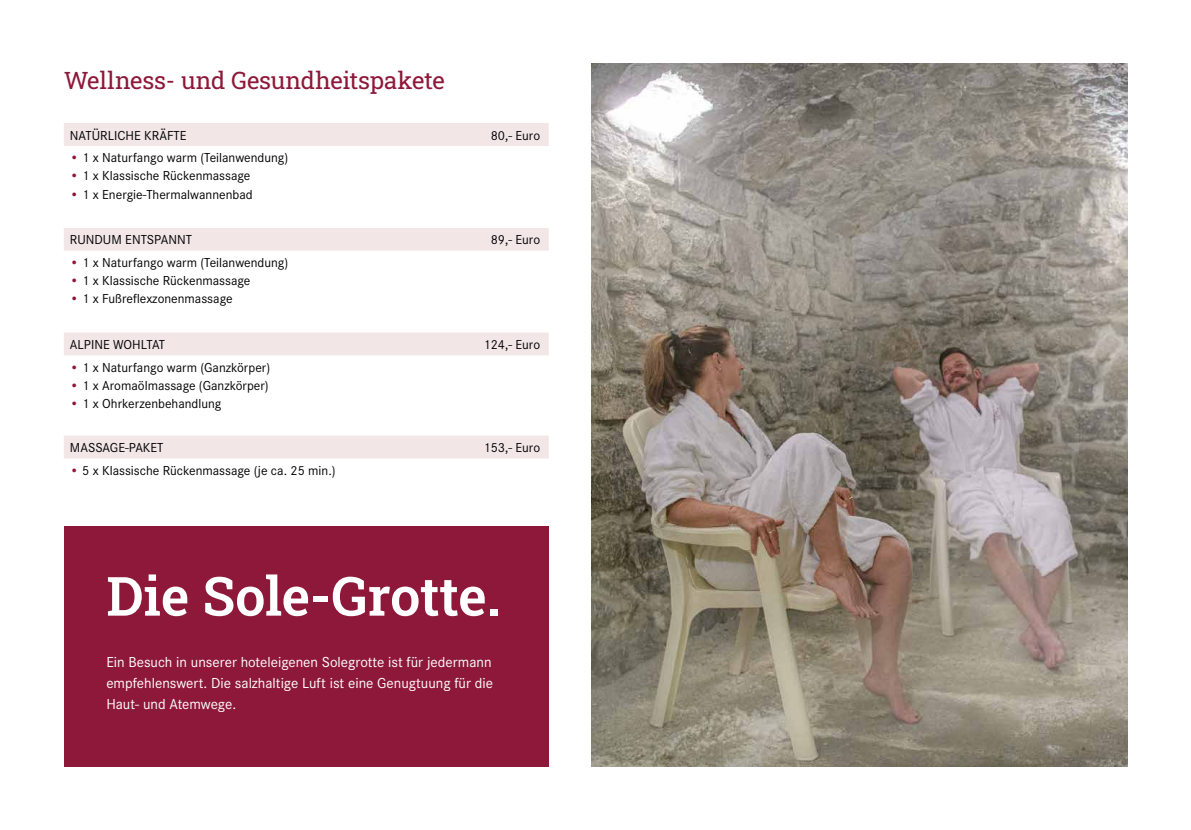
<style>
.page{position:relative;width:1191px;height:830px;background:#fff}
.page>*{position:absolute;margin:0;border:0;box-sizing:border-box;transform-origin:0 0}
.t1{font:600 54px "Roboto Slab";color:#fff}
.t2{font:24px "Roboto Slab";letter-spacing:-.005em;color:#8e1839}
.t3{font:15px/21px "Corporate S";color:#fff;text-align:justify}
.t4{font:13.5px "Corporate S";color:#000}
.s1{color:#8e1839}
</style>
<div class="page">
<svg style="left:64px;top:123px;width:485px;height:335px"></svg>
<svg style="left:64px;top:146px;width:485px;height:82px"></svg>
<div style="left:64px;top:525px;width:485px;height:240px;background:#8e1839"></div>
<img style="left:591px;top:64px;width:536px;height:701px">
<h2 class="t2" style="left:64px;top:64px;width:382px">Wellness- und Gesundheitspakete</h2>
<p class="t4" style="left:70px;top:127px;width:118px">NATÜRLICHE KRÄFTE</p>
<p class="t4" style="left:491px;top:127px;width:51px">80,- Euro</p>
<p class="t4" style="left:70px;top:150px;width:220px"><span class="s1">•</span> 1 x Naturfango warm (Teilanwendung)</p>
<p class="t4" style="left:70px;top:168px;width:182px"><span class="s1">•</span> 1 x Klassische Rückenmassage</p>
<p class="t4" style="left:70px;top:186px;width:184px"><span class="s1">•</span> 1 x Energie-Thermalwannenbad</p>
<p class="t4" style="left:70px;top:232px;width:124px">RUNDUM ENTSPANNT</p>
<p class="t4" style="left:491px;top:232px;width:51px">89,- Euro</p>
<p class="t4" style="left:70px;top:255px;width:220px"><span class="s1">•</span> 1 x Naturfango warm (Teilanwendung)</p>
<p class="t4" style="left:70px;top:273px;width:182px"><span class="s1">•</span> 1 x Klassische Rückenmassage</p>
<p class="t4" style="left:70px;top:291px;width:164px"><span class="s1">•</span> 1 x Fußreflexzonenmassage</p>
<p class="t4" style="left:70px;top:336px;width:97px">ALPINE WOHLTAT</p>
<p class="t4" style="left:483px;top:336px;width:58px">124,- Euro</p>
<p class="t4" style="left:70px;top:359px;width:202px"><span class="s1">•</span> 1 x Naturfango warm (Ganzkörper)</p>
<p class="t4" style="left:70px;top:377px;width:200px"><span class="s1">•</span> 1 x Aromaölmassage (Ganzkörper)</p>
<p class="t4" style="left:70px;top:395px;width:153px"><span class="s1">•</span> 1 x Ohrkerzenbehandlung</p>
<p class="t4" style="left:70px;top:439px;width:95px">MASSAGE-PAKET</p>
<p class="t4" style="left:483px;top:439px;width:58px">153,- Euro</p>
<p class="t4" style="left:70px;top:462px;width:267px"><span class="s1">•</span> 5 x Klassische Rückenmassage (je ca. 25 min.)</p>
<h1 class="t1" style="left:106px;top:558px;width:395px">Die Sole-Grotte.</h1>
<p class="t3" style="left:106px;top:651px;width:388px">Ein Besuch in unserer hoteleigenen Solegrotte ist für jedermann empfehlenswert. Die salzhaltige Luft ist eine Genugtuung für die Haut- und Atemwege.</p>
</div>
